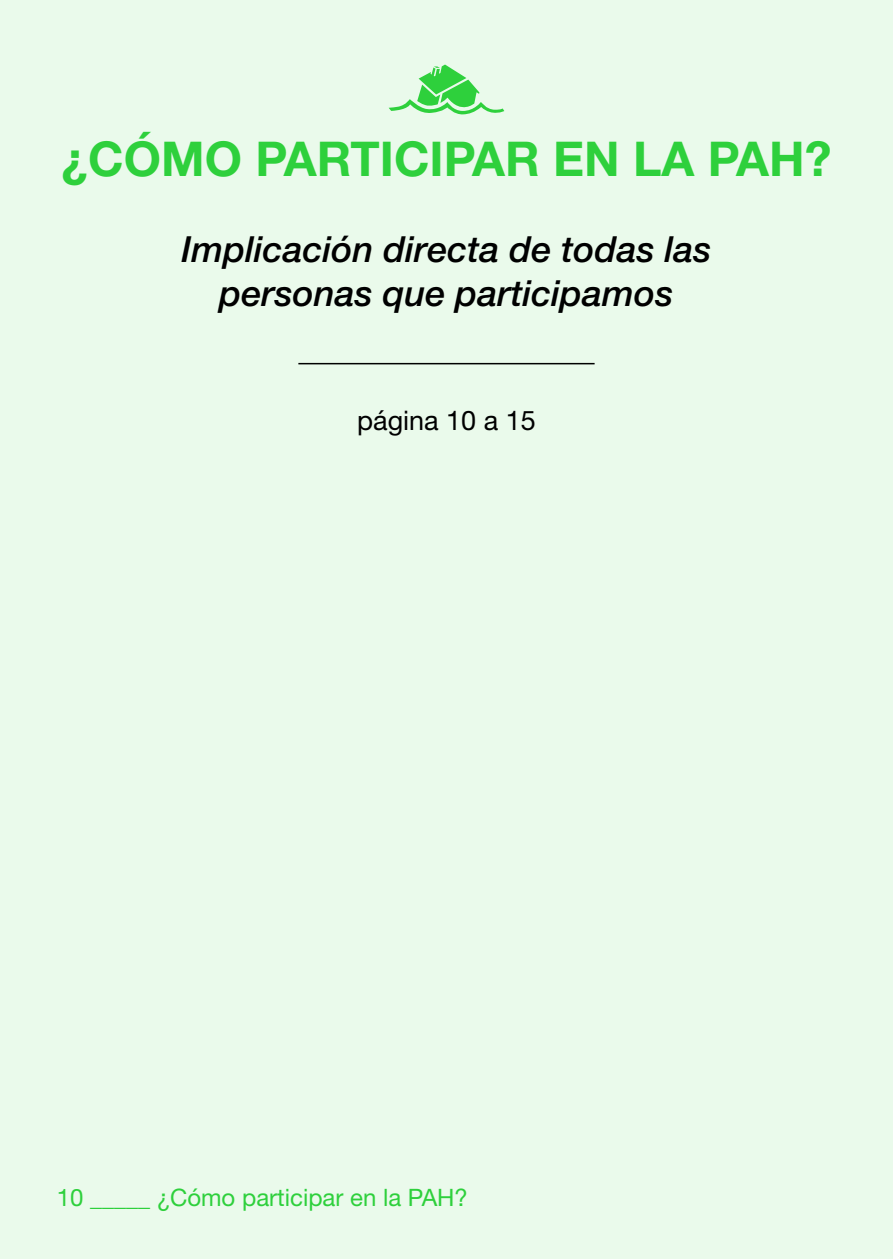
<style>
.page{position:relative;width:893px;height:1259px;background:#eafaeb}
.page>*{position:absolute;margin:0;border:0;box-sizing:border-box;transform-origin:0 0}
.t1{font:700 48px "Helvetica Neue LT Std";color:#2ed03c}
.t2{font:italic 500 36px/43.2px "Helvetica Neue LT Std";color:#000;text-align:center}
.t3{font:27px "Helvetica Neue LT Std";color:#000}
.t4{font:24px "Helvetica Neue LT Std";color:#2ed03c}
</style>
<div class="page">
<hr style="left:298px;top:363px;width:297px;height:1px;background:#000">
<svg style="left:389px;top:65px;width:115px;height:50px"></svg>
<h1 class="t1" style="left:62px;top:129px;width:771px">¿CÓMO PARTICIPAR EN LA PAH?</h1>
<p class="t2" style="left:181px;top:228px;width:532px">Implicación directa de todas las personas que participamos</p>
<p class="t3" style="left:357px;top:405px;width:180px">página 10 a 15</p>
<p class="t4" style="left:57px;top:1183px;width:413px">10 _____ ¿Cómo participar en la PAH?</p>
</div>
